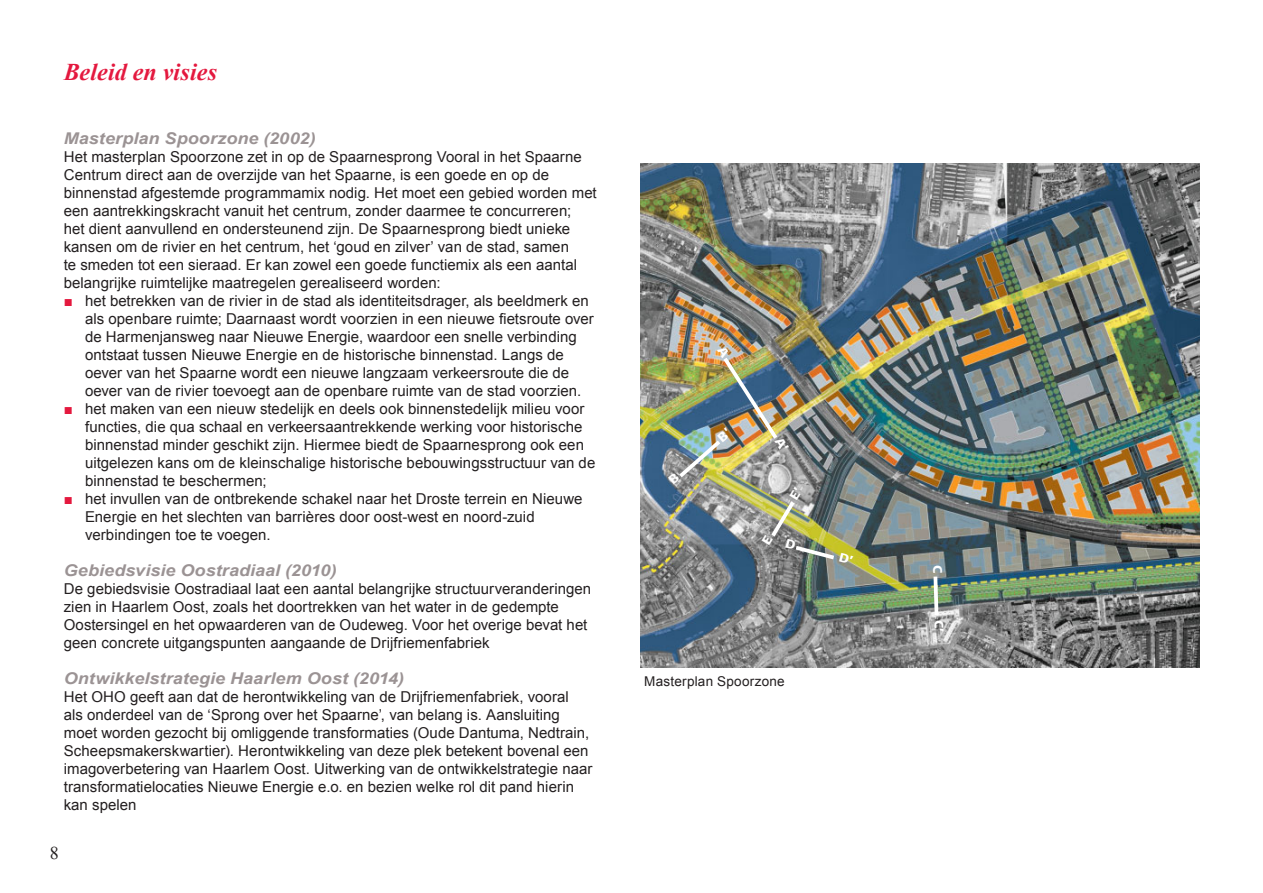
<style>
.page{position:relative;width:1263px;height:893px;background:#fff}
.page>*{position:absolute;margin:0;border:0;box-sizing:border-box;transform-origin:0 0}
.Kop{font:italic 700 24px "Times New Roman";letter-spacing:.005em;color:#e4183e}
.t1{font:18px "Times New Roman";color:#231f20}
.tussenkop_cursief{font:italic 700 16.2px "Arial";letter-spacing:.005em;color:#9b9394;scale:1.11 1}
.platte_tekst{font:15px/18px "Arial";letter-spacing:.005em;color:#231f20}
.bijschrift_zwart{font:13.5px "Arial";letter-spacing:.02em;color:#231f20}
.s1{color:#e4183e}
</style>
<div class="page">
<img style="left:640px;top:164px;width:559px;height:504px">
<svg style="left:931px;top:566px;width:12px;height:66px"></svg>
<img style="left:668px;top:345px;width:185px;height:219px">
<p class="Kop" style="left:64px;top:55px;width:155px">Beleid en visies</p>
<p class="tussenkop_cursief" style="left:64px;top:128px;width:228px">Masterplan Spoorzone (2002)</p>
<p class="platte_tekst" style="left:64px;top:148px;width:534px">Het masterplan Spoorzone zet in op de Spaarnesprong Vooral in het Spaarne Centrum direct aan de overzijde van het Spaarne, is een goede en op de binnenstad afgestemde programmamix nodig. Het moet een gebied worden met een aantrekkingskracht vanuit het centrum, zonder daarmee te concurreren;<br>het dient aanvullend en ondersteunend zijn. De Spaarnesprong biedt unieke kansen om de rivier en het centrum, het ‘goud en zilver’ van de stad, samen<br>te smeden tot een sieraad. Er kan zowel een goede functiemix als een aantal belangrijke ruimtelijke maatregelen gerealiseerd worden:</p>
<p class="platte_tekst" style="left:85px;top:292px;width:510px;text-indent:-21px"><span class="s1">■</span> het betrekken van de rivier in de stad als identiteitsdrager, als beeldmerk en als openbare ruimte; Daarnaast wordt voorzien in een nieuwe fietsroute over de Harmenjansweg naar Nieuwe Energie, waardoor een snelle verbinding ontstaat tussen Nieuwe Energie en de historische binnenstad. Langs de oever van het Spaarne wordt een nieuwe langzaam verkeersroute die de oever van de rivier toevoegt aan de openbare ruimte van de stad voorzien.</p>
<p class="platte_tekst" style="left:85px;top:400px;width:512px;text-indent:-21px"><span class="s1">■</span> het maken van een nieuw stedelijk en deels ook binnenstedelijk milieu voor functies, die qua schaal en verkeersaantrekkende werking voor historische binnenstad minder geschikt zijn. Hiermee biedt de Spaarnesprong ook een uitgelezen kans om de kleinschalige historische bebouwingsstructuur van de binnenstad te beschermen;</p>
<p class="platte_tekst" style="left:85px;top:490px;width:499px;text-indent:-21px"><span class="s1">■</span> het invullen van de ontbrekende schakel naar het Droste terrein en Nieuwe<br>Energie en het slechten van barrières door oost-west en noord-zuid verbindingen toe te voegen.</p>
<p class="tussenkop_cursief" style="left:64px;top:560px;width:247px">Gebiedsvisie Oostradiaal (2010)</p>
<p class="platte_tekst" style="left:64px;top:580px;width:529px">De gebiedsvisie Oostradiaal laat een aantal belangrijke structuurveranderingen zien in Haarlem Oost, zoals het doortrekken van het water in de gedempte Oostersingel en het opwaarderen van de Oudeweg. Voor het overige bevat het geen concrete uitgangspunten aangaande de Drijfriemenfabriek</p>
<p class="tussenkop_cursief" style="left:64px;top:668px;width:308px">Ontwikkelstrategie Haarlem Oost (2014)</p>
<p class="platte_tekst" style="left:64px;top:688px;width:530px">Het OHO geeft aan dat de herontwikkeling van de Drijfriemenfabriek, vooral<br>als onderdeel van de ‘Sprong over het Spaarne’, van belang is. Aansluiting moet worden gezocht bij omliggende transformaties (Oude Dantuma, Nedtrain, Scheepsmakerskwartier). Herontwikkeling van deze plek betekent bovenal een imagoverbetering van Haarlem Oost. Uitwerking van de ontwikkelstrategie naar transformatielocaties Nieuwe Energie e.o. en bezien welke rol dit pand hierin kan spelen</p>
<p class="t1" style="left:50px;top:840px;width:10px">8</p>
<p class="bijschrift_zwart" style="left:644px;top:672px;width:142px">Masterplan Spoorzone</p>
</div>
